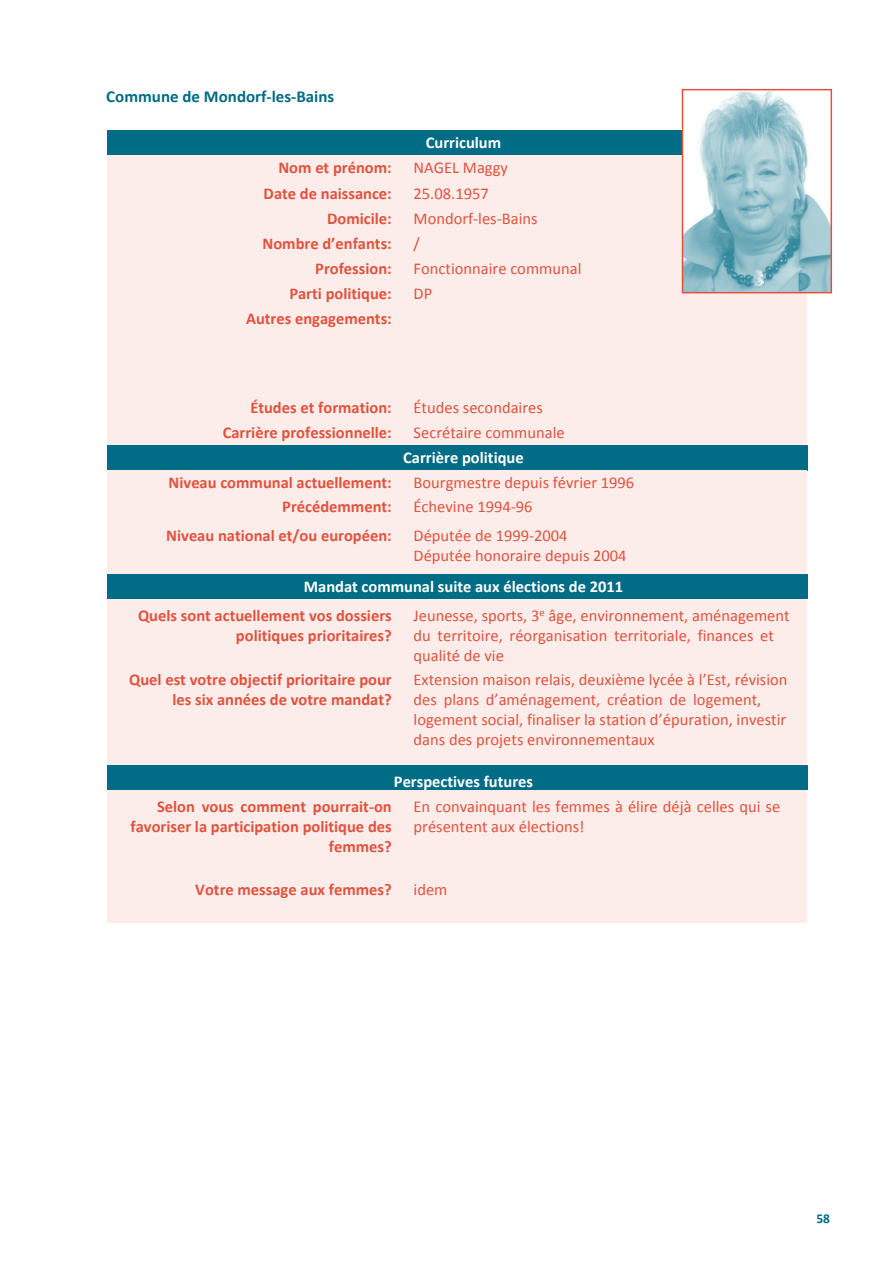
<style>
.page{position:relative;width:893px;height:1263px;background:#fff}
.page>*{position:absolute;margin:0;border:0;box-sizing:border-box;transform-origin:0 0}
.t1{font:700 16.8px "Calibri";color:#006c85}
.t2{font:16.5px/20.1px "Calibri";color:#e1523d}
.t3{font:700 16.5px/20.1px "Calibri";color:#e1523d;text-align:right}
.t4{font:700 16.5px/28.7px "Calibri";color:#fff}
.t5{font:700 13.5px "Calibri";color:#006c85}
.s1{font-weight:700;color:#fff}
.s2{color:#e1523d}
</style>
<div class="page">
<div style="left:107px;top:130px;width:700px;height:25px;background:#006c85"></div>
<div style="left:107px;top:155px;width:289px;height:26px;background:#fcedeb"></div>
<div style="left:396px;top:155px;width:411px;height:26px;background:#fcedeb"></div>
<div style="left:107px;top:181px;width:289px;height:25px;background:#fcedeb"></div>
<div style="left:396px;top:181px;width:411px;height:25px;background:#fcedeb"></div>
<div style="left:107px;top:206px;width:289px;height:25px;background:#fcedeb"></div>
<div style="left:396px;top:206px;width:411px;height:25px;background:#fcedeb"></div>
<div style="left:107px;top:231px;width:289px;height:25px;background:#fcedeb"></div>
<div style="left:396px;top:231px;width:411px;height:25px;background:#fcedeb"></div>
<div style="left:107px;top:256px;width:289px;height:25px;background:#fcedeb"></div>
<div style="left:396px;top:256px;width:411px;height:25px;background:#fcedeb"></div>
<div style="left:107px;top:281px;width:289px;height:25px;background:#fcedeb"></div>
<div style="left:396px;top:281px;width:411px;height:25px;background:#fcedeb"></div>
<div style="left:107px;top:306px;width:289px;height:89px;background:#fcedeb"></div>
<div style="left:396px;top:306px;width:411px;height:89px;background:#fcedeb"></div>
<div style="left:107px;top:395px;width:289px;height:25px;background:#fcedeb"></div>
<div style="left:396px;top:395px;width:411px;height:25px;background:#fcedeb"></div>
<div style="left:107px;top:420px;width:289px;height:25px;background:#fcedeb"></div>
<div style="left:396px;top:420px;width:411px;height:25px;background:#fcedeb"></div>
<div style="left:107px;top:445px;width:700px;height:25px;background:#006c85"></div>
<div style="left:107px;top:470px;width:289px;height:24px;background:#fcedeb"></div>
<div style="left:396px;top:470px;width:411px;height:24px;background:#fcedeb"></div>
<div style="left:107px;top:494px;width:289px;height:25px;background:#fcedeb"></div>
<div style="left:396px;top:494px;width:411px;height:25px;background:#fcedeb"></div>
<div style="left:107px;top:519px;width:289px;height:55px;background:#fcedeb"></div>
<div style="left:396px;top:519px;width:411px;height:55px;background:#fcedeb"></div>
<div style="left:107px;top:574px;width:700px;height:25px;background:#006c85"></div>
<div style="left:107px;top:599px;width:289px;height:64px;background:#fcedeb"></div>
<div style="left:396px;top:599px;width:411px;height:64px;background:#fcedeb"></div>
<div style="left:107px;top:663px;width:289px;height:102px;background:#fcedeb"></div>
<div style="left:396px;top:663px;width:411px;height:102px;background:#fcedeb"></div>
<div style="left:107px;top:765px;width:700px;height:25px;background:#006c85"></div>
<div style="left:107px;top:790px;width:289px;height:87px;background:#fcedeb"></div>
<div style="left:396px;top:790px;width:411px;height:87px;background:#fcedeb"></div>
<div style="left:107px;top:877px;width:289px;height:46px;background:#fcedeb"></div>
<div style="left:396px;top:877px;width:411px;height:46px;background:#fcedeb"></div>
<img style="left:685px;top:92px;width:144px;height:198px">
<div style="left:682px;top:89px;width:150px;height:204px;border:2px solid #e1523d"></div>
<p class="t1" style="left:106px;top:89px;width:229px">Commune de Mondorf-les-Bains</p>
<p class="t4" style="left:426px;top:130px;width:77px">Curriculum</p>
<p class="t3" style="left:278px;top:159px;width:115px">Nom et prénom:</p>
<p class="t2" style="left:414px;top:159px;width:96px">NAGEL Maggy</p>
<p class="t3" style="left:264px;top:184px;width:130px">Date de naissance:</p>
<p class="t2" style="left:414px;top:184px;width:77px">25.08.1957</p>
<p class="t3" style="left:327px;top:210px;width:66px">Domicile:</p>
<p class="t2" style="left:414px;top:210px;width:126px">Mondorf-les-Bains</p>
<p class="t3" style="left:263px;top:235px;width:131px">Nombre d’enfants:</p>
<p class="t2" style="left:414px;top:235px;width:8px">/</p>
<p class="t3" style="left:315px;top:260px;width:78px">Profession:</p>
<p class="t2" style="left:414px;top:260px;width:169px">Fonctionnaire communal</p>
<p class="t3" style="left:289px;top:285px;width:104px">Parti politique:</p>
<p class="t2" style="left:414px;top:285px;width:20px">DP</p>
<p class="t3" style="left:246px;top:310px;width:147px">Autres engagements:</p>
<p class="t3" style="left:250px;top:399px;width:143px">Études et formation:</p>
<p class="t2" style="left:414px;top:399px;width:131px">Études secondaires</p>
<p class="t3" style="left:223px;top:424px;width:171px">Carrière professionnelle:</p>
<p class="t2" style="left:403px;top:421px;width:163px;line-height:25.2px;text-indent:10px">Secrétaire communale<br><span class="s1">Carrière politique</span></p>
<p class="t3" style="left:169px;top:474px;width:225px">Niveau communal actuellement:</p>
<p class="t2" style="left:414px;top:474px;width:222px">Bourgmestre depuis février 1996</p>
<p class="t3" style="left:282px;top:498px;width:111px">Précédemment:</p>
<p class="t2" style="left:414px;top:498px;width:121px">Échevine 1994-96</p>
<p class="t3" style="left:166px;top:527px;width:227px">Niveau national et/ou européen:</p>
<p class="t2" style="left:414px;top:527px;width:215px">Députée de 1999-2004<br>Députée honoraire depuis 2004</p>
<p class="t4" style="left:138px;top:574px;width:487px;text-indent:166px">Mandat communal suite aux élections de 2011<br><span class="s2">Quels sont actuellement vos dossiers</span></p>
<p class="t3" style="left:236px;top:627px;width:157px">politiques prioritaires?</p>
<p class="t2" style="left:414px;top:606px;width:378px">Jeunesse, sports, 3<sup>e</sup> âge, environnement, aménagement du territoire, réorganisation territoriale, finances et qualité de vie</p>
<p class="t3" style="left:129px;top:671px;width:264px">Quel est votre objectif prioritaire pour les six années de votre mandat?</p>
<p class="t2" style="left:414px;top:671px;width:375px">Extension maison relais, deuxième lycée à l’Est, révision des plans d’aménagement, création de logement, logement social, finaliser la station d’épuration, investir dans des projets environnementaux</p>
<p class="t4" style="left:394px;top:769px;width:141px">Perspectives futures</p>
<p class="t3" style="left:130px;top:798px;width:263px">Selon vous comment pourrait-on favoriser la participation politique des femmes?</p>
<p class="t2" style="left:414px;top:798px;width:368px">En convainquant les femmes à élire déjà celles qui se présentent aux élections!</p>
<p class="t3" style="left:195px;top:880px;width:198px">Votre message aux femmes?</p>
<p class="t2" style="left:414px;top:880px;width:35px">idem</p>
<p class="t5" style="left:816px;top:1213px;width:15px">58</p>
</div>
